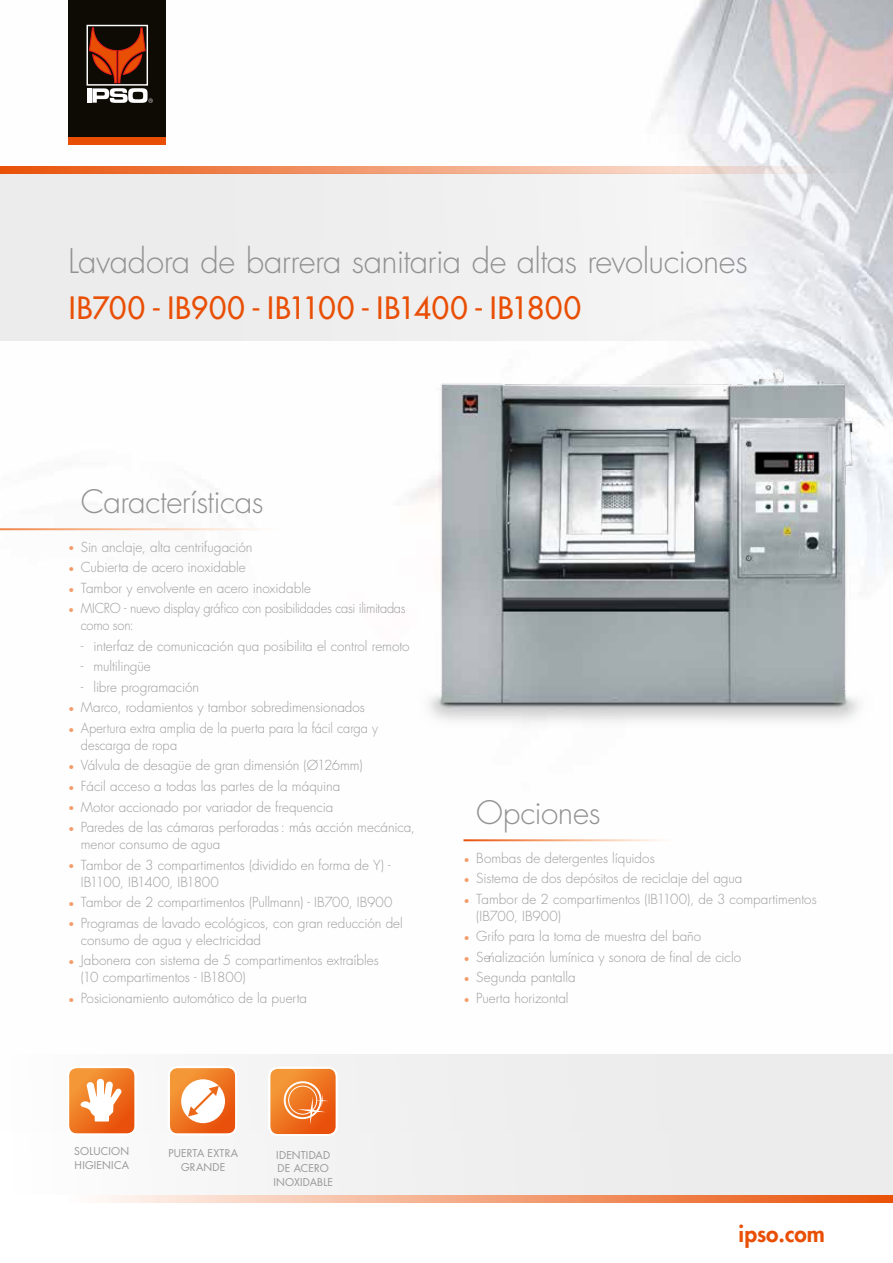
<style>
.page{position:relative;width:893px;height:1263px;background:#fff}
.page>*{position:absolute;margin:0;border:0;box-sizing:border-box;transform-origin:0 0}
.t1{font:300 33px "Futura Std";letter-spacing:-.02em;color:#919291}
.t2{font:300 31.5px "Futura Std";letter-spacing:-.015em;color:#919291}
.t3{font:500 30px "Futura Std";letter-spacing:.025em;color:#e94f04}
.t4{font:800 22.5px "Futura Std";color:#e94f04}
.t5{font:300 13.5px/17.1px "Futura Std";color:#9c9c9d}
.t6{font:300 13.5px/17.1px "Futura Std";letter-spacing:-.02em;color:#9c9c9d;scale:.95 1}
.t7{font:300 13.5px/17.1px "Futura Std";color:#9c9c9d;scale:.95 1}
.t8{font:10.5px/13.5px "Futura Std";letter-spacing:.02em;color:#989898;text-align:center}
.s1{font-size:10.5px;color:#f49c69}
</style>
<div class="page">
<img style="left:0;top:0;width:893px;height:842px">
<div style="left:69px;top:0;width:97px;height:137px;background:#0e0b05"></div>
<svg style="left:86px;top:24px;width:67px;height:79px"></svg>
<div style="left:69px;top:137px;width:97px;height:8px;background:#e94f04"></div>
<div style="left:0;top:173px;width:891px;height:168px;background:#ececec"></div>
<svg style="left:0;top:166px;width:836px;height:7px;background:#efa27e"></svg>
<div style="left:12px;top:1054px;width:881px;height:141px;background:#ececec"></div>
<svg style="left:98px;top:1195px;width:795px;height:7px;background:#f3a47d"></svg>
<div style="left:67px;top:1066px;width:69px;height:69px;border:1px solid #fff;border-radius:9px"></div>
<svg style="left:68px;top:1067px;width:68px;height:67px;background:#f29c60"></svg>
<div style="left:168px;top:1066px;width:69px;height:69px;border:1px solid #fff;border-radius:9px"></div>
<svg style="left:169px;top:1067px;width:67px;height:67px;background:#f4a772"></svg>
<div style="left:268px;top:1067px;width:70px;height:68px;border:2px solid #fff;border-radius:9px"></div>
<svg style="left:269px;top:1068px;width:68px;height:67px;background:#f08a43"></svg>
<img style="left:402px;top:365px;width:490px;height:374px">
<hr style="left:0;top:528px;width:281px;height:2px;background:#fff">
<hr style="left:463px;top:839px;width:213px;height:2px;background:#fff">
<h1 class="t1" style="left:68px;top:241px;width:681px">Lavadora de barrera sanitaria de altas revoluciones</h1>
<h3 class="t3" style="left:69px;top:290px;width:514px">IB700 - IB900 - IB1100 - IB1400 - IB1800</h3>
<h2 class="t2" style="left:81px;top:483px;width:184px">Características</h2>
<p class="t5" style="left:68px;top:539px;width:186px"><span class="s1">•</span> Sin anclaje, alta centrifugación</p>
<p class="t5" style="left:68px;top:559px;width:179px"><span class="s1">•</span> Cubierta de acero inoxidable</p>
<p class="t5" style="left:68px;top:580px;width:244px"><span class="s1">•</span> Tambor y envolvente en acero inoxidable</p>
<p class="t6" style="left:81px;top:600px;width:343px;text-indent:-13px"><span class="s1">•</span> MICRO - nuevo display gráfico con posibilidades casi ilimitadas como son:</p>
<p class="t5" style="left:81px;top:638px;width:330px">- interfaz de comunicación qua posibilita el control remoto</p>
<p class="t5" style="left:81px;top:658px;width:72px">- multilingüe</p>
<p class="t5" style="left:81px;top:679px;width:120px">- libre programación</p>
<p class="t5" style="left:68px;top:699px;width:298px"><span class="s1">•</span> Marco, rodamientos y tambor sobredimensionados</p>
<p class="t7" style="left:81px;top:720px;width:314px;text-indent:-13px"><span class="s1">•</span> Apertura extra amplia de la puerta para la fácil carga y descarga de ropa</p>
<p class="t5" style="left:68px;top:757px;width:296px"><span class="s1">•</span> Válvula de desagüe de gran dimensión (Ø126mm)</p>
<p class="t5" style="left:68px;top:778px;width:274px"><span class="s1">•</span> Fácil acceso a todas las partes de la máquina</p>
<p class="t5" style="left:68px;top:798px;width:267px"><span class="s1">•</span> Motor accionado por variador de frequencia</p>
<p class="t5" style="left:81px;top:819px;width:336px;text-indent:-13px"><span class="s1">•</span> Paredes de las cámaras perforadas: más acción mecánica, menor consumo de agua</p>
<p class="t5" style="left:81px;top:856px;width:311px;text-indent:-13px"><span class="s1">•</span> Tambor de 3 compartimentos (dividido en forma de Y) -<br>IB1100, IB1400, IB1800</p>
<p class="t5" style="left:68px;top:894px;width:326px"><span class="s1">•</span> Tambor de 2 compartimentos (Pullmann) - IB700, IB900</p>
<p class="t5" style="left:81px;top:915px;width:324px;text-indent:-13px"><span class="s1">•</span> Programas de lavado ecológicos, con gran reducción del consumo de agua y electricidad</p>
<p class="t5" style="left:81px;top:952px;width:300px;text-indent:-13px"><span class="s1">•</span> Jabonera con sistema de 5 compartimentos extraíbles (10 compartimentos - IB1800)</p>
<p class="t5" style="left:68px;top:990px;width:241px"><span class="s1">•</span> Posicionamiento automático de la puerta</p>
<h2 class="t2" style="left:476px;top:794px;width:126px">Opciones</h2>
<p class="t5" style="left:463px;top:850px;width:193px"><span class="s1">•</span> Bombas de detergentes líquidos</p>
<p class="t5" style="left:463px;top:870px;width:281px"><span class="s1">•</span> Sistema de dos depósitos de reciclaje del agua</p>
<p class="t5" style="left:476px;top:891px;width:342px;text-indent:-13px"><span class="s1">•</span> Tambor de 2 compartimentos (IB1100), de 3 compartimentos (IB700, IB900)</p>
<p class="t5" style="left:463px;top:928px;width:239px"><span class="s1">•</span> Grifo para la toma de muestra del baño</p>
<p class="t5" style="left:463px;top:949px;width:279px"><span class="s1">•</span> Se´nalización lumínica y sonora de final de ciclo</p>
<p class="t5" style="left:463px;top:969px;width:114px"><span class="s1">•</span> Segunda pantalla</p>
<p class="t5" style="left:463px;top:990px;width:107px"><span class="s1">•</span> Puerta horizontal</p>
<p class="t8" style="left:74px;top:1145px;width:56px;text-align:left">SOLUCION<br>HIGIEN ICA</p>
<p class="t8" style="left:168px;top:1147px;width:71px">PUERTA EXTRA<br>GRANDE</p>
<p class="t8" style="left:276px;top:1148px;width:11px">IDENT</p>
<p class="t8" style="left:306px;top:1148px;width:11px">IDAD</p>
<p class="t8" style="left:278px;top:1161px;width:53px">DE ACERO</p>
<p class="t8" style="left:273px;top:1175px;width:60px">INOXIDABLE</p>
<h3 class="t4" style="left:739px;top:1219px;width:88px">ipso.com</h3>
</div>
